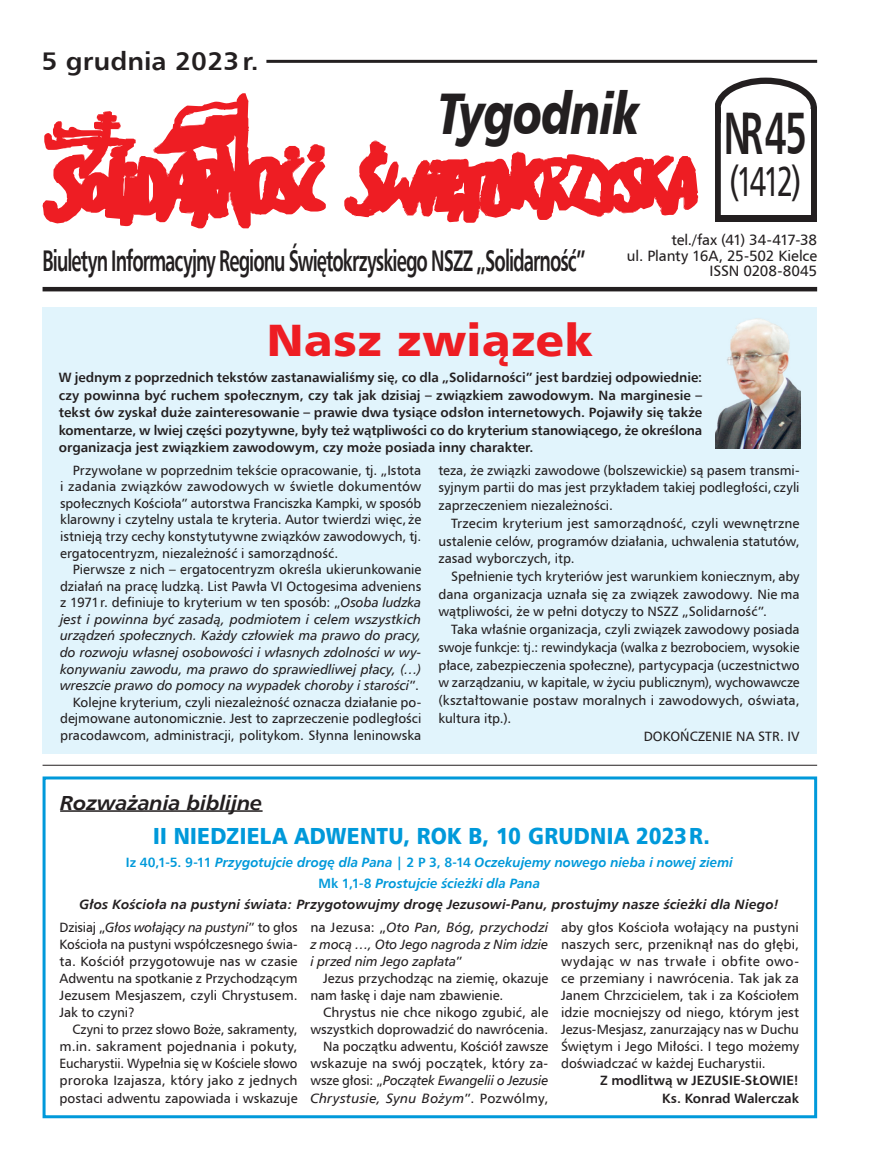
<style>
.page{position:relative;width:881px;height:1161px;background:#fff}
.page>*{position:absolute;margin:0;border:0;box-sizing:border-box;transform-origin:0 0}
.t1{font:700 60px "Humnst 777 EU";color:#231f20;scale:.61 1}
.t2{font:58.8px "Humanist 777 BT Black Italic B";letter-spacing:-.035em;color:#231f20;scale:.76 1}
.t3{font:45px "Humanist 777 BT Black B";letter-spacing:.005em;color:#ee1d23;scale:1.06 1}
.t4{font:42px "Humnst 777 EU";color:#231f20;scale:.76 1}
.t5{font:700 29.85px "Humnst 777 EU";letter-spacing:-.05em;color:#231f20;scale:.61 1}
.t6{font:700 25.5px "Humnst 777 EU";color:#231f20;scale:1.05 1}
.t7{font:23.1px "Humanist 777 BT Black B";letter-spacing:.015em;color:#0099da;scale:.91 1}
.t8{font:italic 700 20.4px "Humnst 777 EU";letter-spacing:-.015em;color:#231f20;scale:1.06 1}
.t9{font:15px/15.6px "Humnst 777 EU";letter-spacing:-.01em;color:#231f20;text-align:right}
.t10{font:13.5px/17.1px "Humnst 777 EU";color:#231f20;text-align:justify}
.t11{font:700 13.5px/17.5px "Humnst 777 EU";color:#231f20;text-align:right}
.t12{font:italic 700 13.5px/20.2px "Humnst 777 EU";color:#0099da;text-align:center}
.t13{font:italic 700 13.5px "Humnst 777 EU";letter-spacing:.01em;color:#231f20}
.t14{font:italic 13.5px/17.1px "Humnst 777 EU";color:#231f20;text-align:justify}
.s1{font-style:italic}
.s2{font-style:normal}
</style>
<div class="page">
<hr style="left:43px;top:287px;width:773px;height:4px;background:#231f20">
<hr style="left:266px;top:60px;width:550px;height:3px;background:#231f20">
<svg style="left:715px;top:78px;width:101px;height:138px"></svg>
<div style="left:720px;top:110px;width:90px;height:107px;background:#fff"></div>
<svg style="left:43px;top:93px;width:283px;height:135px"></svg>
<svg style="left:344px;top:140px;width:353px;height:83px"></svg>
<div style="left:714px;top:216px;width:102px;height:6px;background:#231f20"></div>
<hr style="left:43px;top:765px;width:773px;height:1px;background:#231f20">
<div style="left:43px;top:776px;width:773px;height:342px;border:3px solid #0099da"></div>
<div style="left:43px;top:308px;width:773px;height:446px;background:#e1f4fc"></div>
<img style="left:715px;top:318px;width:84px;height:130px">
<hr style="left:60px;top:810px;width:202px;height:2px;background:#231f20">
<h3 class="t6" style="left:41px;top:45px;width:208px">5 grudnia 2023 r.</h3>
<h2 class="t2" style="left:437px;top:75px;width:267px">Tygodnik</h2>
<h1 class="t1" style="left:723px;top:95px;width:138px">NR45</h1>
<h3 class="t4" style="left:729px;top:156px;width:97px">(1412)</h3>
<h3 class="t5" style="left:43px;top:241px;width:891px">Biuletyn Informacyjny Regionu Świętokrzyskiego NSZZ „Solidarność”</h3>
<p class="t9" style="left:626px;top:232px;width:192px">tel./fax (41) 34-417-38<br>ul. Planty 16A, 25-502 Kielce<br>ISSN 0208-8045</p>
<h3 class="t3" style="left:267px;top:311px;width:309px">Nasz związek</h3>
<p class="t11" style="left:59px;top:368px;width:644px;text-align:justify">W jednym z poprzednich tekstów zastanawialiśmy się, co dla „Solidarności” jest bardziej odpowiednie: czy powinna być ruchem społecznym, czy tak jak dzisiaj – związkiem zawodowym. Na marginesie – tekst ów zyskał duże zainteresowanie – prawie dwa tysiące odsłon internetowych. Pojawiły się także komentarze, w lwiej części pozytywne, były też wątpliwości co do kryterium stanowiącego, że określona organizacja jest związkiem zawodowym, czy może posiada inny charakter.</p>
<p class="t10" style="left:60px;top:461px;width:362px;line-height:16.5px;text-indent:13px">Przywołane w poprzednim tekście opracowanie, tj. „Istota i zadania związków zawodowych w świetle dokumentów społecznych Kościoła” autorstwa Franciszka Kampki, w sposób klarowny i czytelny ustala te kryteria. Autor twierdzi więc, że istnieją trzy cechy konstytutywne związków zawodowych, tj. ergatocentryzm, niezależność i samorządność.</p>
<p class="t10" style="left:60px;top:561px;width:362px;line-height:16.5px;text-align:right">Pierwsze z nich – ergatocentryzm określa ukierunkowanie działań na pracę ludzką. List Pawła VI Octogesima adveniens z 1971r. definiuje to kryterium w ten sposób: „<span class="s1">Osoba ludzka jest i powinna być zasadą, podmiotem i celem wszystkich urządzeń społecznych. Każdy człowiek ma prawo do pracy, do rozwoju własnej osobowości i własnych zdolności w wy&shy;konywaniu zawodu, ma prawo do sprawiedliwej płacy, (…) wreszcie prawo do pomocy na wypadek choroby i starości</span>”.<br>Kolejne kryterium, czyli niezależność oznacza działanie po&shy;dejmowane autonomicznie. Jest to zaprzeczenie podległości pracodawcom, administracji, politykom. Słynna leninowska</p>
<p class="t10" style="left:438px;top:461px;width:362px;line-height:17.7px">teza, że związki zawodowe (bolszewickie) są pasem transmi&shy;syjnym partii do mas jest przykładem takiej podległości, czyli zaprzeczeniem niezależności.</p>
<p class="t10" style="left:438px;top:514px;width:362px;line-height:17.7px;text-indent:13px">Trzecim kryterium jest samorządność, czyli wewnętrzne ustalenie celów, programów działania, uchwalenia statutów, zasad wyborczych, itp.</p>
<p class="t10" style="left:438px;top:567px;width:362px;line-height:17.7px;text-indent:13px">Spełnienie tych kryteriów jest warunkiem koniecznym, aby dana organizacja uznała się za związek zawodowy. Nie ma wątpliwości, że w pełni dotyczy to NSZZ „Solidarność”.</p>
<p class="t10" style="left:451px;top:621px;width:350px">Taka właśnie organizacja, czyli związek zawodowy posiada</p>
<p class="t10" style="left:438px;top:638px;width:362px">swoje funkcje: tj.: rewindykacja (walka z bezrobociem, wysokie</p>
<p class="t10" style="left:438px;top:656px;width:362px">płace, zabezpieczenia społeczne), partycypacja (uczestnictwo</p>
<p class="t10" style="left:438px;top:674px;width:362px">w zarządzaniu, w kapitale, w życiu publicznym), wychowawcze</p>
<p class="t10" style="left:438px;top:691px;width:362px">(kształtowanie postaw moralnych i zawodowych, oświata,</p>
<p class="t10" style="left:438px;top:709px;width:74px">kultura itp.).</p>
<p class="t10" style="left:643px;top:727px;width:157px">DOKOŃCZENIE NA STR. IV</p>
<h3 class="t8" style="left:60px;top:789px;width:192px">Rozważania biblijne</h3>
<h3 class="t7" style="left:153px;top:821px;width:613px">II NIEDZIELA ADWENTU, ROK B, 10 GRUDNIA 2023R.</h3>
<p class="t12" style="left:126px;top:852px;width:608px"><span class="s2">Iz 40,1-5. 9-11</span> Przygotujcie drogę dla Pana | <span class="s2">2 P 3, 8-14</span> Oczekujemy nowego nieba i nowej ziemi<br><span class="s2">Mk 1,1-8</span> Prostujcie ścieżki dla Pana</p>
<p class="t13" style="left:79px;top:895px;width:701px">Głos Kościoła na pustyni świata: Przygotowujmy drogę Jezusowi-Panu, prostujmy nasze ścieżki dla Niego!</p>
<p class="t10" style="left:60px;top:918px;width:239px">Dzisiaj „<span class="s1">Głos wołający na pustyni</span>” to głos Kościoła na pustyni współczesnego świa&shy;ta. Kościół przygotowuje nas w czasie Adwentu na spotkanie z Przychodzącym Jezusem Mesjaszem, czyli Chrystusem.<br>Jak to czyni?</p>
<p class="t10" style="left:60px;top:1021px;width:239px;text-indent:13px">Czyni to przez słowo Boże, sakramenty, m.in. sakrament pojednania i pokuty, Eucharystii. Wypełnia się w Kościele słowo proroka Izajasza, który jako z jednych postaci adwentu zapowiada i wskazuje</p>
<p class="t14" style="left:310px;top:918px;width:239px"><span class="s2">na Jezusa: „</span>Oto Pan, Bóg, przychodzi z mocą …, Oto Jego nagroda z Nim idzie i przed nim Jego zapłata<span class="s2">”</span></p>
<p class="t10" style="left:310px;top:969px;width:239px;text-indent:13px">Jezus przychodząc na ziemię, okazuje nam łaskę i daje nam zbawienie.</p>
<p class="t10" style="left:310px;top:1003px;width:239px;text-align:right">Chrystus nie chce nikogo zgubić, ale wszystkich doprowadzić do nawrócenia.<br>Na początku adwentu, Kościół zawsze wskazuje na swój początek, który za&shy;wsze głosi: „<span class="s1">Początek Ewangelii o Jezusie Chrystusie, Synu Bożym</span>”. Pozwólmy,</p>
<p class="t10" style="left:561px;top:918px;width:239px">aby głos Kościoła wołający na pustyni naszych serc, przeniknął nas do głębi, wydając w nas trwałe i obfite owo&shy;ce przemiany i nawrócenia. Tak jak za Janem Chrzcicielem, tak i za Kościołem idzie mocniejszy od niego, którym jest Jezus-Mesjasz, zanurzający nas w Duchu Świętym i Jego Miłości. I tego możemy doświadczać w każdej Eucharystii.</p>
<p class="t11" style="left:599px;top:1072px;width:200px;line-height:17.1px">Z modlitwą w JEZUSIE-SŁOWIE!<br>Ks. Konrad Walerczak</p>
</div>
